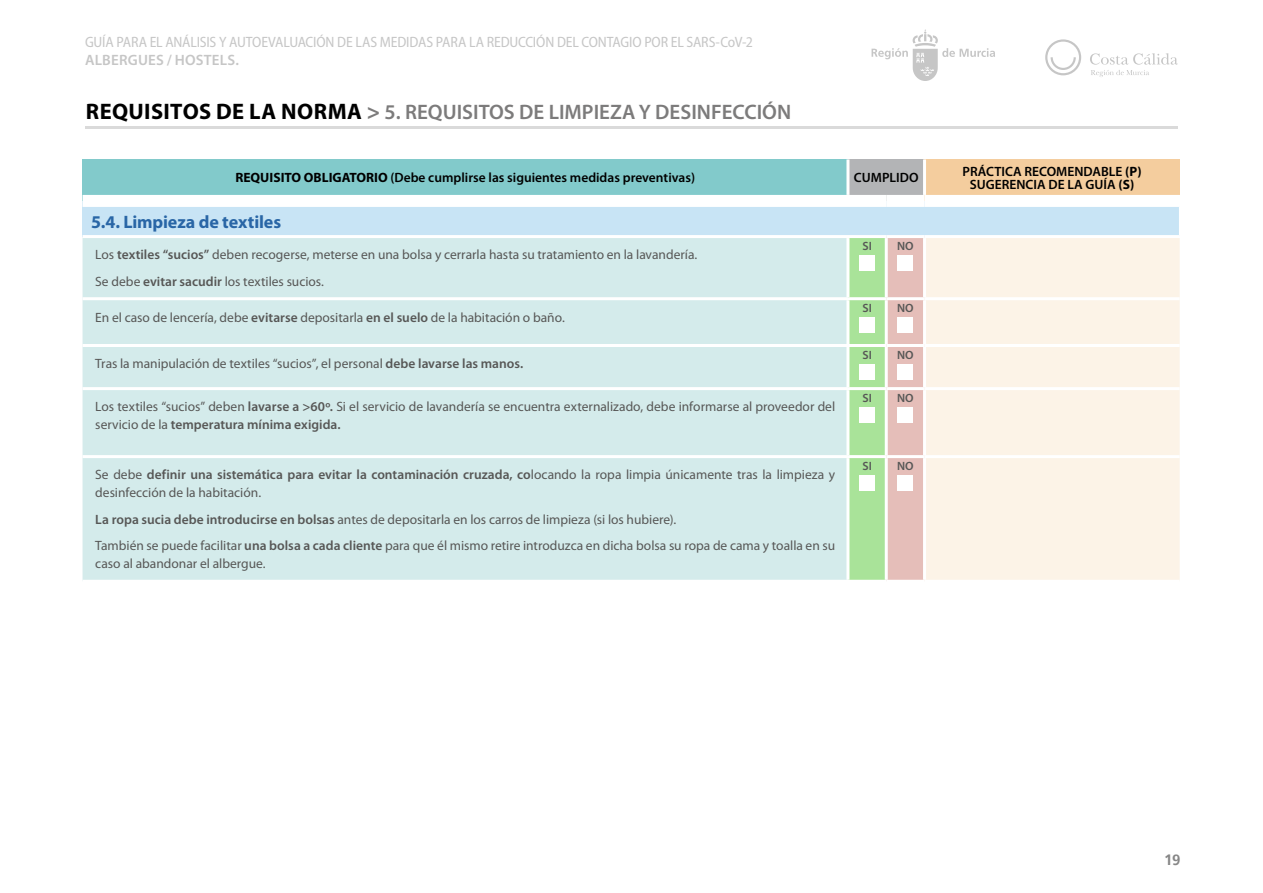
<style>
.page{position:relative;width:1263px;height:893px;background:#fff}
.page>*{position:absolute;margin:0;border:0;box-sizing:border-box;transform-origin:0 0}
.t1{font:600 21px "Myriad Pro";color:#7c7b7b}
.t2{font:700 18px "Myriad Pro";letter-spacing:-.01em;color:#2966a6}
.t3{font:semi-condensed 15px "Myriad Pro";letter-spacing:-.015em;color:#c6c6c6}
.t4{font:600 15px "Myriad Pro";letter-spacing:.015em;color:#c6c6c6}
.t5{font:700 15px "Frutiger 65";color:#878787}
.t6{font:13.5px/26.5px "Myriad Pro";color:#575756}
.t7{font:600 13.5px/13.5px "Myriad Pro";color:#000;text-align:center}
.t8{font:600 12px "Myriad Pro";letter-spacing:.005em;color:#575756}
.s1{font-weight:700;font-size:22.5px;color:#000}
.s2{font-weight:700;font-size:22.5px}
.s3{font-weight:700}
.s4{font-weight:600}
</style>
<div class="page">
<hr style="left:85px;top:126px;width:1093px;height:2px;background:#dadada">
<svg style="left:871px;top:29px;width:124px;height:52px"></svg>
<svg style="left:1045px;top:39px;width:36px;height:36px"></svg>
<svg style="left:1090px;top:53px;width:88px;height:24px"></svg>
<div style="left:83px;top:159px;width:765px;height:42px;background:#82cacb"></div>
<div style="left:848px;top:159px;width:76px;height:42px;background:#b3b4b6"></div>
<div style="left:924px;top:159px;width:256px;height:42px;background:#f4cd9e"></div>
<div style="left:83px;top:201px;width:1097px;height:36px;background:#c8e4f5"></div>
<div style="left:83px;top:238px;width:763px;height:342px;background:#d4ebeb"></div>
<svg style="left:849px;top:238px;width:74px;height:342px;background:#c8d1ab"></svg>
<div style="left:926px;top:238px;width:254px;height:342px;background:#fcf3e7"></div>
<svg style="left:1179px;top:207px;width:1px;height:28px"></svg>
<hr style="left:846px;top:159px;width:3px;height:36px;background:#fff">
<hr style="left:923px;top:159px;width:3px;height:36px;background:#fff">
<hr style="left:885px;top:238px;width:3px;height:59px;background:#fff">
<hr style="left:924px;top:235px;width:256px;height:3px;background:#fff">
<hr style="left:885px;top:300px;width:3px;height:44px;background:#fff">
<hr style="left:885px;top:347px;width:3px;height:40px;background:#fff">
<hr style="left:885px;top:390px;width:3px;height:65px;background:#fff">
<hr style="left:885px;top:458px;width:3px;height:122px;background:#fff">
<hr style="left:848px;top:235px;width:38px;height:3px;background:#fff">
<hr style="left:886px;top:235px;width:38px;height:3px;background:#fff">
<hr style="left:83px;top:297px;width:765px;height:3px;background:#fff">
<hr style="left:848px;top:297px;width:38px;height:3px;background:#fff">
<hr style="left:886px;top:297px;width:38px;height:3px;background:#fff">
<hr style="left:924px;top:297px;width:256px;height:3px;background:#fff">
<hr style="left:83px;top:344px;width:765px;height:3px;background:#fff">
<hr style="left:848px;top:344px;width:38px;height:3px;background:#fff">
<hr style="left:886px;top:344px;width:38px;height:3px;background:#fff">
<hr style="left:924px;top:344px;width:256px;height:3px;background:#fff">
<hr style="left:848px;top:387px;width:38px;height:3px;background:#fff">
<hr style="left:886px;top:387px;width:38px;height:3px;background:#fff">
<hr style="left:924px;top:387px;width:256px;height:3px;background:#fff">
<hr style="left:848px;top:455px;width:38px;height:3px;background:#fff">
<hr style="left:886px;top:455px;width:38px;height:3px;background:#fff">
<hr style="left:83px;top:455px;width:765px;height:3px;background:#fff">
<hr style="left:924px;top:455px;width:256px;height:3px;background:#fff">
<div style="left:83px;top:195px;width:765px;height:12px;background:#fff"></div>
<div style="left:848px;top:195px;width:38px;height:12px;background:#fff"></div>
<div style="left:886px;top:195px;width:38px;height:12px;background:#fff"></div>
<div style="left:924px;top:195px;width:256px;height:12px;background:#fff"></div>
<hr style="left:83px;top:235px;width:765px;height:3px;background:#fff">
<hr style="left:83px;top:387px;width:765px;height:3px;background:#fff">
<div style="left:859px;top:255px;width:16px;height:15px;background:#fff"></div>
<div style="left:898px;top:255px;width:15px;height:15px;background:#fff"></div>
<div style="left:859px;top:317px;width:16px;height:15px;background:#fff"></div>
<div style="left:898px;top:317px;width:15px;height:15px;background:#fff"></div>
<div style="left:859px;top:364px;width:16px;height:15px;background:#fff"></div>
<div style="left:898px;top:364px;width:15px;height:15px;background:#fff"></div>
<div style="left:859px;top:407px;width:16px;height:15px;background:#fff"></div>
<div style="left:898px;top:407px;width:15px;height:15px;background:#fff"></div>
<div style="left:859px;top:475px;width:16px;height:15px;background:#fff"></div>
<div style="left:898px;top:475px;width:15px;height:15px;background:#fff"></div>
<p class="t3" style="left:85px;top:34px;width:669px">GUÍA PARA EL ANÁLISIS Y AUTOEVALUACIÓN DE LAS MEDIDAS PARA LA REDUCCIÓN DEL CONTAGIO POR EL SARS-CoV-2</p>
<p class="t4" style="left:85px;top:51px;width:155px">ALBERGUES / HOSTELS.</p>
<h1 class="t1" style="left:86px;top:99px;width:707px"><span class="s1">REQUISITOS DE LA NORMA</span> <span class="s2">&gt;</span> 5. REQUISITOS DE LIMPIEZA Y DESINFECCIÓN</h1>
<p class="t7" style="left:235px;top:171px;width:461px"><span class="s3">REQUISITO OBLIGATORIO</span> (Debe cumplirse las siguientes medidas preventivas)</p>
<p class="t7" style="left:854px;top:171px;width:66px">CUMPLIDO</p>
<p class="t7" style="left:963px;top:164px;width:180px">PRÁCTICA RECOMENDABLE <span class="s3">(P)<br></span>SUGERENCIA DE LA GUÍA <span class="s3">(S)</span></p>
<h2 class="t2" style="left:91px;top:210px;width:192px">5.4. Limpieza de textiles</h2>
<p class="t6" style="left:95px;top:241px;width:604px">Los <span class="s4">textiles “sucios”</span> deben recogerse, meterse en una bolsa y cerrarla hasta su tratamiento en la lavandería.<br>Se debe <span class="s4">evitar sacudir</span> los textiles sucios.</p>
<p class="t8" style="left:862px;top:238px;width:11px">SI</p>
<p class="t8" style="left:897px;top:238px;width:18px">NO</p>
<p class="t6" style="left:95px;top:304px;width:471px">En el caso de lencería, debe <span class="s4">evitarse</span> depositarla <span class="s4">en el suelo</span> de la habitación o baño.</p>
<p class="t6" style="left:95px;top:350px;width:430px">Tras la manipulación de textiles “sucios”, el personal <span class="s4">debe lavarse las manos.</span></p>
<p class="t6" style="left:95px;top:398px;width:741px;line-height:18px">Los textiles “sucios” deben <span class="s4">lavarse a &gt;60º.</span> Si el servicio de lavandería se encuentra externalizado, debe informarse al proveedor del servicio de la <span class="s4">temperatura mínima exigida.</span></p>
<p class="t6" style="left:95px;top:466px;width:741px;line-height:18px">Se debe <span class="s4">definir una sistemática para evitar la contaminación cruzada, co</span>locando la ropa limpia únicamente tras la limpieza y desinfección de la habitación.</p>
<p class="t6" style="left:95px;top:506px;width:741px"><span class="s4">La ropa sucia debe introducirse en bolsas</span> antes de depositarla en los carros de limpieza (si los hubiere).<br>También se puede facilitar <span class="s4">una bolsa a cada cliente</span> para que él mismo retire introduzca en dicha bolsa su ropa de cama y toalla en su</p>
<p class="t6" style="left:95px;top:550px;width:172px">caso al abandonar el albergue.</p>
<p class="t8" style="left:862px;top:300px;width:11px">SI</p>
<p class="t8" style="left:897px;top:300px;width:18px">NO</p>
<p class="t8" style="left:862px;top:347px;width:11px">SI</p>
<p class="t8" style="left:897px;top:347px;width:18px">NO</p>
<p class="t8" style="left:862px;top:390px;width:11px">SI</p>
<p class="t8" style="left:897px;top:390px;width:18px">NO</p>
<p class="t8" style="left:862px;top:458px;width:11px">SI</p>
<p class="t8" style="left:897px;top:458px;width:18px">NO</p>
<p class="t5" style="left:1164px;top:851px;width:18px">19</p>
</div>
